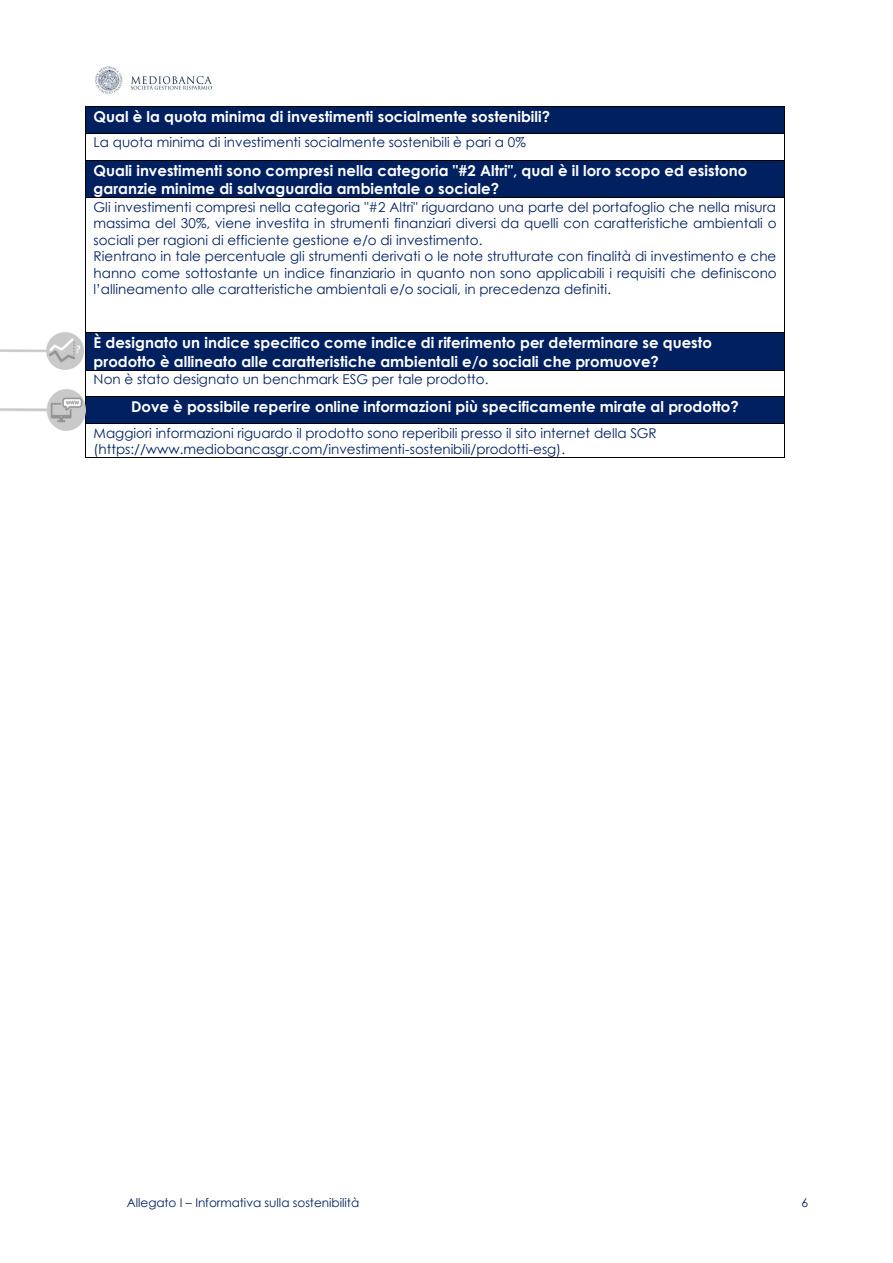
<style>
.page{position:relative;width:893px;height:1263px;background:#fff}
.page>*{position:absolute;margin:0;border:0;box-sizing:border-box;transform-origin:0 0}
.t1{font:700 15px/18.3px "Century Gothic";color:#fff}
.t2{font:13.5px/16.5px "Century Gothic";color:#002060;text-align:justify}
.t3{font:12px "Century Gothic";color:#002060}
</style>
<div class="page">
<img style="left:95px;top:66px;width:117px;height:28px">
<div style="left:86px;top:107px;width:699px;height:26px;background:#002060"></div>
<hr style="left:86px;top:106px;width:699px;height:1px;background:#000">
<hr style="left:86px;top:133px;width:699px;height:1px;background:#000">
<div style="left:86px;top:160px;width:699px;height:37px;background:#002060"></div>
<svg style="left:85px;top:106px;width:1px;height:54px"></svg>
<hr style="left:86px;top:160px;width:699px;height:1px;background:#000">
<hr style="left:85px;top:160px;width:1px;height:37px;background:#000">
<hr style="left:785px;top:160px;width:1px;height:37px;background:#000">
<hr style="left:86px;top:197px;width:699px;height:1px;background:#000">
<hr style="left:85px;top:198px;width:1px;height:134px;background:#000">
<hr style="left:785px;top:198px;width:1px;height:134px;background:#000">
<div style="left:86px;top:333px;width:699px;height:37px;background:#002060"></div>
<hr style="left:86px;top:332px;width:699px;height:1px;background:#000">
<hr style="left:85px;top:333px;width:1px;height:37px;background:#000">
<hr style="left:785px;top:333px;width:1px;height:37px;background:#000">
<hr style="left:86px;top:370px;width:699px;height:1px;background:#000">
<div style="left:86px;top:397px;width:699px;height:26px;background:#002060"></div>
<hr style="left:86px;top:396px;width:699px;height:1px;background:#000">
<svg style="left:85px;top:370px;width:1px;height:54px"></svg>
<hr style="left:86px;top:423px;width:699px;height:1px;background:#000">
<hr style="left:85px;top:424px;width:1px;height:33px;background:#000">
<hr style="left:86px;top:457px;width:699px;height:1px;background:#000">
<hr style="left:785px;top:424px;width:1px;height:33px;background:#000">
<img style="left:0;top:390px;width:85px;height:41px">
<img style="left:0;top:332px;width:84px;height:38px">
<p class="t1" style="left:94px;top:107px;width:458px">Qual è la quota minima di investimenti socialmente sostenibili?</p>
<p class="t2" style="left:94px;top:134px;width:434px">La quota minima di investimenti socialmente sostenibili è pari a 0%</p>
<p class="t1" style="left:94px;top:160px;width:655px">Quali investimenti sono compresi nella categoria "#2 Altri", qual è il loro scopo ed esistono garanzie minime di salvaguardia ambientale o sociale?</p>
<p class="t2" style="left:94px;top:198px;width:685px">Gli investimenti compresi nella categoria "#2 Altri" riguardano una parte del portafoglio che nella misura massima del 30%, viene investita in strumenti finanziari diversi da quelli con caratteristiche ambientali o sociali per ragioni di efficiente gestione e/o di investimento.</p>
<p class="t2" style="left:94px;top:248px;width:685px">Rientrano in tale percentuale gli strumenti derivati o le note strutturate con finalità di investimento e che hanno come sottostante un indice finanziario in quanto non sono applicabili i requisiti che definiscono l’allineamento alle caratteristiche ambientali e/o sociali, in precedenza definiti.</p>
<p class="t1" style="left:94px;top:333px;width:620px">È designato un indice specifico come indice di riferimento per determinare se questo prodotto è allineato alle caratteristiche ambientali e/o sociali che promuove?</p>
<p class="t2" style="left:94px;top:370px;width:396px">Non è stato designato un benchmark ESG per tale prodotto.</p>
<p class="t1" style="left:131px;top:397px;width:609px">Dove è possibile reperire online informazioni più specificamente mirate al prodotto?</p>
<p class="t2" style="left:94px;top:424px;width:565px">Maggiori informazioni riguardo il prodotto sono reperibili presso il sito internet della SGR (https://www.mediobancasgr.com/investimenti-sostenibili/prodotti-esg).</p>
<p class="t3" style="left:127px;top:1195px;width:234px">Allegato I – Informativa sulla sostenibilità</p>
<p class="t3" style="left:801px;top:1195px;width:8px">6</p>
</div>
